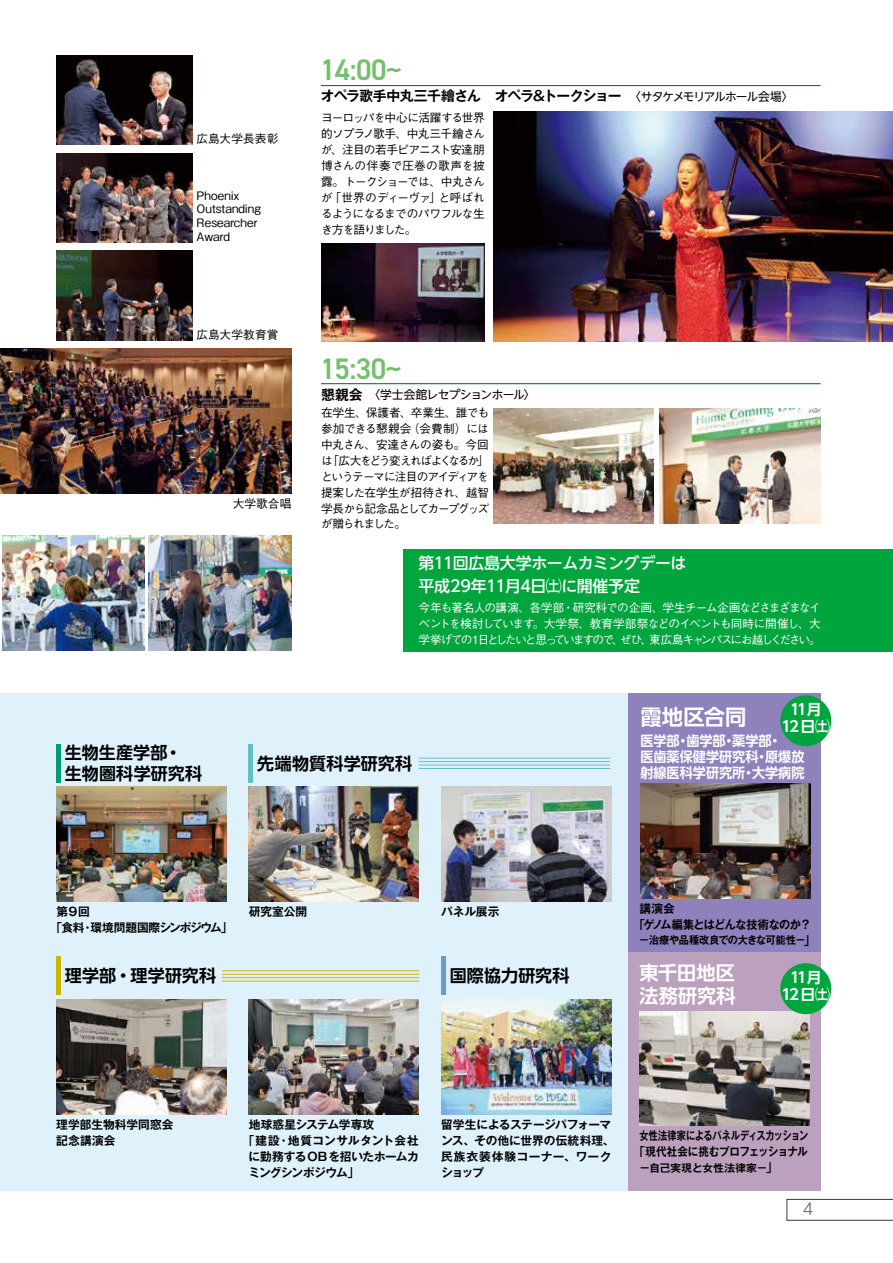
<style>
.page{position:relative;width:893px;height:1263px;background:#fff}
.page>*{position:absolute;margin:0;border:0;box-sizing:border-box;transform-origin:0 0}
.t1{font:600 29.7px "DIN2014";letter-spacing:-.03em;color:#74bf6e}
.t2{font:700 21.3px "UD Shin Go NT Pr 6 N De";letter-spacing:.005em;color:#fff}
.t3{font:700 19.2px/23.4px "UD Shin Go NT Pr 6 N De";letter-spacing:.01em;color:#fff}
.t4{font:700 16.95px/21.3px "UD Shin Go NT Pr 6 N De";letter-spacing:.01em;color:#000}
.t5{font:500 15.9px/23.4px "UD Shin Go NT Pr 6 N";letter-spacing:-.025em;color:#fff}
.t6{font:300 15.9px "UD Shin Go NT Pr 6 N";color:#595757}
.t7{font:700 14.85px/17px "UD Shin Go NT Pr 6 N De";letter-spacing:-.07em;color:#fff;text-align:center}
.t8{font:700 13.8px "Gothic MB101 Pr 6 N De";letter-spacing:-.05em;color:#000}
.t9{font:700 13.8px/15.9px "UD Shin Go NT Pr 6 N De";color:#fff;scale:.95 1}
.t10{font:500 11.7px/15.9px "Gothic BBB Pr 6 N";letter-spacing:-.025em;color:#000;text-align:justify}
.t11{font:500 11.7px/15.9px "Gothic BBB Pr 6 N";letter-spacing:-.155em;color:#fff;text-align:justify}
.t12{font:700 11.7px/15.9px "Gothic MB101 Pr 6 N De";letter-spacing:-.01em;color:#000}
.t13{font:700 11.7px/15.9px "Gothic MB101 Pr 6 N De";letter-spacing:-.01em;color:#000;text-align:center;scale:.78 1}
.t14{font:500 11.7px/13.8px "Gothic BBB Pr 6 N";letter-spacing:.005em;color:#000}
.t15{font:700 11.7px/15.9px "Gothic MB101 Pr 6 N De";letter-spacing:-.035em;color:#000}
.t16{font:11.7px "UD Shin Go NT Pr 6 N";letter-spacing:-.055em;color:#000}
.t17{font:700 11.7px "Gothic MB101 Pr 6 N De";letter-spacing:-.045em;color:#000}
.t18{font:700 11.7px "Gothic MB101 Pr 6 N De";letter-spacing:.03em;color:#000}
.t19{font:500 11.7px "Gothic BBB Pr 6 N";color:#000}
.t20{font:700 11.7px "Gothic MB101 Pr 6 N De";letter-spacing:-.065em;color:#000}
.t21{font:700 10.65px "Gothic MB101 Pr 6 N De";letter-spacing:-.025em;color:#000;scale:.95 1}
.t22{font:700 10.65px "Gothic MB101 Pr 6 N De";letter-spacing:.025em;color:#000}
.s1{font-family:"UD Shin Go NT Pr 6 N";font-weight:400;font-size:11.7px}
.s2{font-family:"Gothic MB101 Pr 6 N De";font-weight:700;font-size:13.8px}
.s3{font-size:11.7px}
</style>
<div class="page">
<div style="left:0;top:693px;width:628px;height:498px;background:#dff2fc"></div>
<div style="left:628px;top:693px;width:193px;height:259px;background:#8f82bc"></div>
<div style="left:628px;top:952px;width:193px;height:239px;background:#bca1be"></div>
<div style="left:404px;top:549px;width:489px;height:102px;background:#00a53d"></div>
<hr style="left:222px;top:970px;width:197px;height:1px;background:#cab600">
<hr style="left:222px;top:974px;width:197px;height:1px;background:#cab600">
<hr style="left:222px;top:977px;width:197px;height:1px;background:#cab600">
<hr style="left:222px;top:981px;width:197px;height:1px;background:#cab600">
<hr style="left:419px;top:758px;width:191px;height:1px;background:#5fc1c7">
<hr style="left:419px;top:761px;width:191px;height:1px;background:#5fc1c7">
<hr style="left:419px;top:765px;width:191px;height:1px;background:#5fc1c7">
<hr style="left:419px;top:768px;width:191px;height:1px;background:#5fc1c7">
<hr style="left:321px;top:85px;width:500px;height:1px;background:#006f46">
<hr style="left:321px;top:383px;width:500px;height:1px;background:#006f46">
<img style="left:56px;top:999px;width:170px;height:115px">
<img style="left:249px;top:787px;width:170px;height:114px">
<img style="left:441px;top:787px;width:170px;height:114px">
<img style="left:441px;top:999px;width:170px;height:115px">
<img style="left:640px;top:783px;width:170px;height:115px">
<img style="left:639px;top:1011px;width:170px;height:115px">
<img style="left:56px;top:787px;width:170px;height:114px">
<img style="left:249px;top:999px;width:170px;height:115px">
<img style="left:2px;top:536px;width:143px;height:115px">
<img style="left:149px;top:536px;width:142px;height:115px">
<img style="left:493px;top:112px;width:400px;height:229px">
<img style="left:659px;top:409px;width:162px;height:114px">
<img style="left:493px;top:409px;width:161px;height:114px">
<img style="left:56px;top:55px;width:136px;height:90px">
<img style="left:56px;top:153px;width:136px;height:89px">
<img style="left:321px;top:243px;width:164px;height:98px">
<img style="left:56px;top:251px;width:136px;height:89px">
<div style="left:56px;top:957px;width:5px;height:38px;background:#cab600"></div>
<hr style="left:441px;top:957px;width:4px;height:38px;background:#6c9bd2">
<div style="left:56px;top:744px;width:5px;height:38px;background:#009c74"></div>
<hr style="left:249px;top:744px;width:4px;height:38px;background:#5fc1c7">
<img style="left:0;top:349px;width:291px;height:144px">
<div style="left:780px;top:695px;width:51px;height:51px;background:#00a53d;border-radius:50%"></div>
<div style="left:780px;top:963px;width:51px;height:51px;background:#00a53d;border-radius:50%"></div>
<svg style="left:787px;top:1199px;width:106px;height:21px"></svg>
<p class="t19" style="left:197px;top:129px;width:83px">広島大学長表彰</p>
<p class="t14" style="left:197px;top:187px;width:66px">Phoenix<br>Outstanding<br>Researcher<br>Award</p>
<h1 class="t1" style="left:320px;top:51px;width:83px">14:00~</h1>
<p class="t8" style="left:321px;top:85px;width:474px">オペラ歌手中丸三千繪さん　オペラ＆トークショー　<span class="s1">〈サタケメモリアルホール会場〉</span></p>
<p class="t10" style="left:321px;top:109px;width:165px">ヨーロッパを中心に活躍する世界的ソプラノ歌手、中丸三千繪さんが、注目の若手ピアニスト安達朋博さんの伴奏で圧巻の歌声を披露。トークショーでは、中丸さんが「世界のディーヴァ」と呼ばれるようになるまでのパワフルな生き方を語りました。</p>
<p class="t19" style="left:197px;top:325px;width:83px">広島大学教育賞</p>
<p class="t10" style="left:233px;top:495px;width:60px">大学歌合唱</p>
<h1 class="t1" style="left:320px;top:349px;width:83px">15:30~</h1>
<p class="t16" style="left:321px;top:385px;width:216px"><span class="s2">懇親会</span>　〈学士会館レセプションホール〉</p>
<p class="t10" style="left:321px;top:404px;width:169px">在学生、保護者、卒業生、誰でも参加できる懇親会（会費制）には中丸さん、安達さんの姿も。今回は「広大をどう変えればよくなるか」というテーマに注目のアイディアを提案した在学生が招待され、越智学長から記念品としてカープグッズが贈られました。</p>
<h3 class="t5" style="left:419px;top:551px;width:269px">第11回広島大学ホームカミングデーは平成29年11月4日㈯に開催予定</h3>
<p class="t11" style="left:419px;top:599px;width:404px">今年も著名人の講演、各学部・研究科での企画、学生チーム企画などさまざまなイベントを検討しています。大学祭、教育学部祭などのイベントも同時に開催し、大学挙げての１日としたいと思っていますので、ぜひ、東広島キャンパスにお越しください。</p>
<h3 class="t4" style="left:65px;top:741px;width:139px">生物生産学部・生物圏科学研究科</h3>
<h3 class="t4" style="left:257px;top:752px;width:156px">先端物質科学研究科</h3>
<p class="t7" style="left:781px;top:701px;width:50px">11月<br>12日㈯</p>
<h2 class="t2" style="left:640px;top:699px;width:108px">霞地区合同</h2>
<p class="t9" style="left:640px;top:732px;width:174px">医学部・歯学部・薬学部・<br>医歯薬保健学研究科・原爆放射線医科学研究所・大学病院</p>
<p class="t12" style="left:56px;top:903px;width:35px">第９回</p>
<p class="t12" style="left:249px;top:903px;width:60px">研究室公開</p>
<p class="t12" style="left:441px;top:903px;width:60px">パネル展示</p>
<p class="t17" style="left:50px;top:918px;width:184px">「食料・環境問題国際シンポジウム」</p>
<h3 class="t4" style="left:65px;top:965px;width:153px">理学部・理学研究科</h3>
<h3 class="t4" style="left:450px;top:965px;width:121px">国際協力研究科</h3>
<p class="t15" style="left:633px;top:900px;width:178px;text-indent:6px">講演会<br>「ゲノム編集とはどんな技術なのか?</p>
<p class="t21" style="left:639px;top:931px;width:187px">－治療や品種改良での大きな可能性－<span class="s3">」</span></p>
<h3 class="t3" style="left:639px;top:960px;width:98px">東千田地区法務研究科</h3>
<p class="t7" style="left:781px;top:968px;width:50px">11月<br>12日㈯</p>
<p class="t12" style="left:56px;top:1116px;width:119px">理学部生物科学同窓会記念講演会</p>
<p class="t12" style="left:249px;top:1116px;width:127px">地球惑星システム学専攻</p>
<p class="t18" style="left:243px;top:1130px;width:178px">「建設･地質コンサルタント会社</p>
<p class="t12" style="left:249px;top:1148px;width:172px">に勤務するOBを招いたホームカ</p>
<p class="t20" style="left:249px;top:1162px;width:112px">ミングシンポジウム」</p>
<p class="t12" style="left:441px;top:1116px;width:175px">留学生によるステージパフォーマンス、その他に世界の伝統料理、民族衣装体験コーナー、ワークショップ</p>
<p class="t13" style="left:634px;top:1127px;width:225px">女性法律家によるパネルディスカッション「現代社会に挑むプロフェッショナル</p>
<p class="t22" style="left:639px;top:1159px;width:140px">－自己実現と女性法律家－<span class="s3">」</span></p>
<h3 class="t6" style="left:803px;top:1196px;width:12px">4</h3>
</div>
